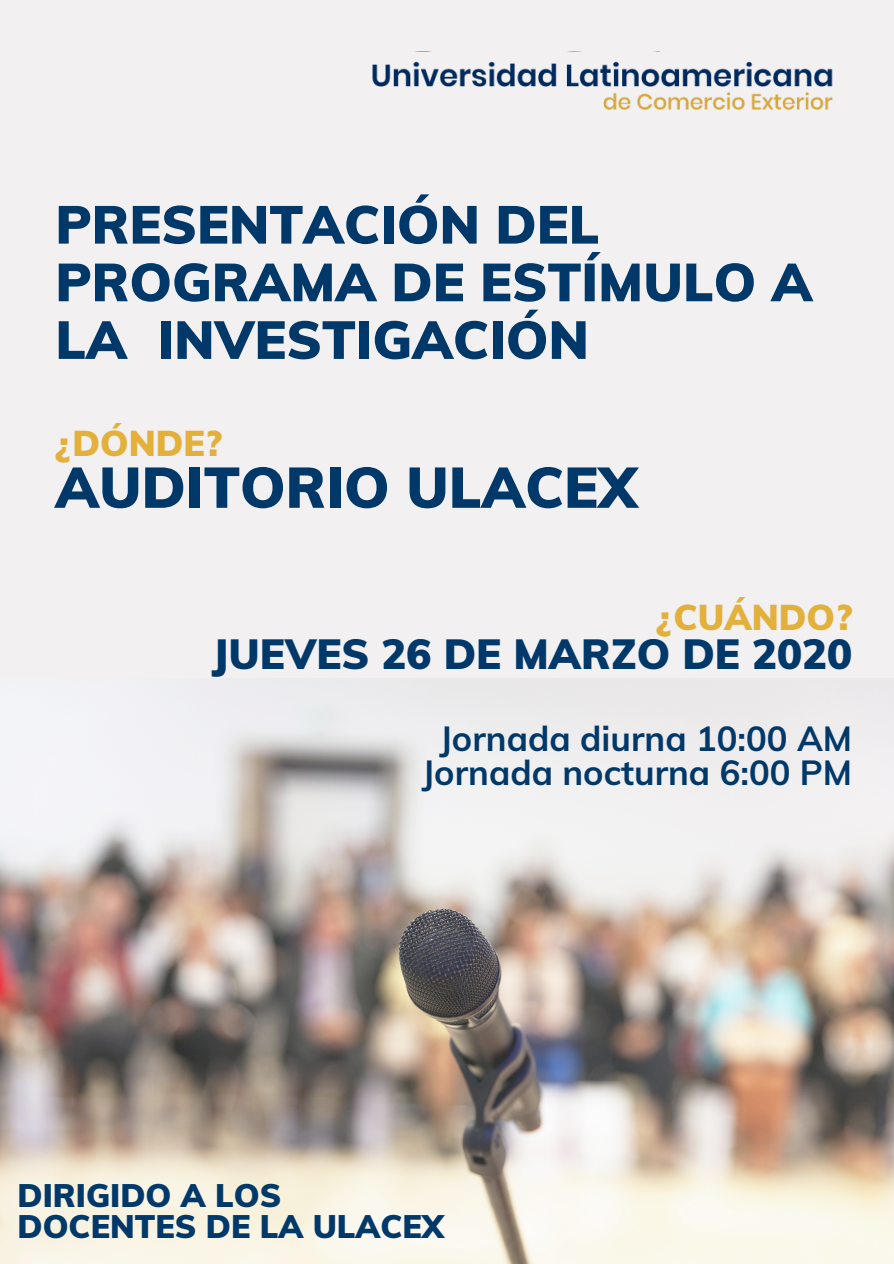
<style>
.page{position:relative;width:894px;height:1264px;background:#fff}
.page>*{position:absolute;margin:0;border:0;box-sizing:border-box;transform-origin:0 0}
.t1{font:56.7px "RTL Bayan Heavy";color:#003969}
.t2{font:52.95px/57.6px "RTL Bayan Heavy";color:#003969}
.t3{font:41.7px "RTL Bayan Heavy";color:#003969}
.t4{font:35.4px "RTL Bayan Heavy";color:#e2b03b}
.t5{font:34.5px "RTL Bayan Bold";color:#003969}
.t6{font:32.25px/31.3px "RTL Bayan Heavy";color:#003969}
</style>
<div class="page">
<div style="left:0;top:0;width:893px;height:1263px;background:#f2f0f1"></div>
<img style="left:0;top:678px;width:893px;height:585px">
<img style="left:372px;top:61px;width:461px;height:49px">
<p class="t2" style="left:55px;top:195px;width:758px">PRESENTACIÓN DEL<br>PROGRAMA DE ESTÍMULO A<br>LA INVESTIGACIÓN</p>
<p class="t4" style="left:55px;top:420px;width:168px">¿DÓNDE?</p>
<p class="t1" style="left:55px;top:451px;width:583px">AUDITORIO ULACEX</p>
<p class="t4" style="left:656px;top:594px;width:197px">¿CUÁNDO?</p>
<p class="t3" style="left:212px;top:627px;width:641px">JUEVES 26 DE MARZO DE 2020</p>
<p class="t5" style="left:439px;top:716px;width:414px">Jornada diurna 10:00 AM</p>
<p class="t5" style="left:421px;top:750px;width:432px">Jornada nocturna 6:00 PM</p>
<p class="t6" style="left:18px;top:1178px;width:428px">DIRIGIDO A LOS<br>DOCENTES DE LA ULACEX</p>
</div>
